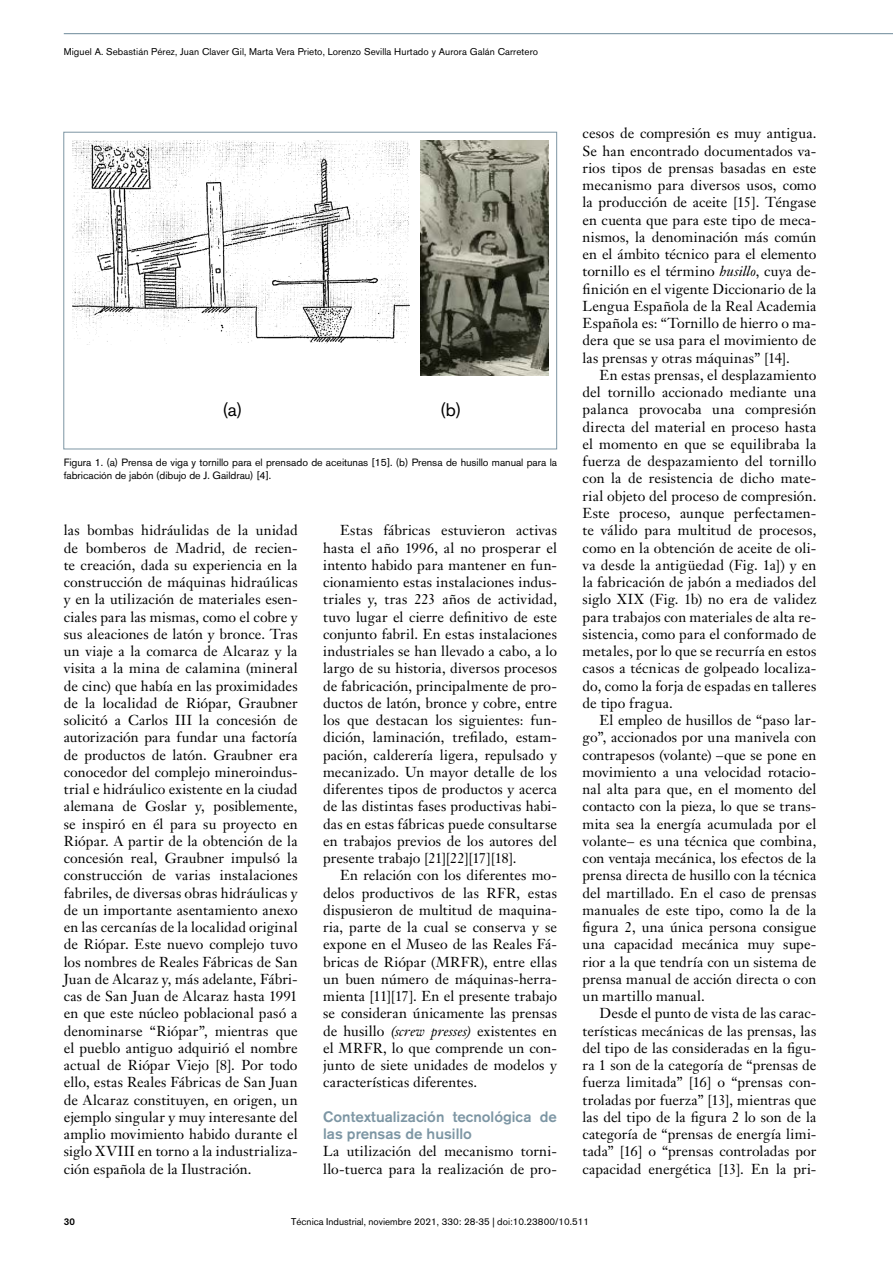
<style>
.page{position:relative;width:893px;height:1263px;background:#fff}
.page>*{position:absolute;margin:0;border:0;box-sizing:border-box;transform-origin:0 0}
.t1{font:18px "Akzidenz Grotesk BE";color:#000}
.Ladillo{font:500 15px/17.2px "Akzidenz Grotesk BE";color:#7d96a4}
._06-Text_seguido{font:14.25px/17.2px "Janson Text";letter-spacing:.01em;color:#000;text-align:justify}
._05-Text_1{font:14.25px/17.2px "Janson Text";letter-spacing:.01em;color:#000}
._07-Pie{font:10.5px/12.6px "Akzidenz Grotesk BE";letter-spacing:-.005em;color:#000}
.t2{font:9.75px "Akzidenz Grotesk BE";letter-spacing:.01em;color:#000}
.t3{font:500 9.75px "Akzidenz Grotesk BE";color:#000}
.s1{font-style:italic}
</style>
<div class="page">
<hr style="left:64px;top:33px;width:829px;height:1px;background:#7d96a4">
<img style="left:72px;top:140px;width:338px;height:205px">
<img style="left:421px;top:140px;width:127px;height:236px">
<div style="left:63px;top:132px;width:494px;height:317px;border:1px solid #7d96a4"></div>
<p class="t2" style="left:64px;top:46px;width:476px">Miguel A. Sebastián Pérez, Juan Claver Gil, Marta Vera Prieto, Lorenzo Sevilla Hurtado y Aurora Galán Carretero</p>
<p class="t1" style="left:222px;top:399px;width:22px">(a)</p>
<p class="t1" style="left:440px;top:399px;width:23px">(b)</p>
<p class="_07-Pie" style="left:64px;top:456px;width:495px">Figura 1. (a) Prensa de viga y tornillo para el prensado de aceitunas [15]. (b) Prensa de husillo manual para la fabricación de jabón (dibujo de J. Gaildrau) [4].</p>
<p class="_06-Text_seguido" style="left:64px;top:522px;width:235px">las bombas hidráulidas de la unidad de bomberos de Madrid, de recien&shy;te creación, dada su experiencia en la construcción de máquinas hidraúlicas y en la utilización de materiales esen&shy;ciales para las mismas, como el cobre y sus aleaciones de latón y bronce. Tras un viaje a la comarca de Alcaraz y la visita a la mina de calamina (mineral de cinc) que había en las proximidades de la localidad de Riópar, Graubner solicitó a Carlos III la concesión de autorización para fundar una factoría de productos de latón. Graubner era conocedor del complejo mineroindus&shy;trial e hidráulico existente en la ciudad alemana de Goslar y, posiblemente, se inspiró en él para su proyecto en Riópar. A partir de la obtención de la concesión real, Graubner impulsó la construcción de varias instalaciones fabriles, de diversas obras hidráulicas y de un importante asentamiento anexo en las cercanías de la localidad original de Riópar. Este nuevo complejo tuvo los nombres de Reales Fábricas de San Juan de Alcaraz y, más adelante, Fábri&shy;cas de San Juan de Alcaraz hasta 1991 en que este núcleo poblacional pasó a denominarse “Riópar”, mientras que el pueblo antiguo adquirió el nombre actual de Riópar Viejo [8]. Por todo ello, estas Reales Fábricas de San Juan de Alcaraz constituyen, en origen, un ejemplo singular y muy interesante del amplio movimiento habido durante el siglo XVIII en torno a la industrializa&shy;ción española de la Ilustración.</p>
<p class="_06-Text_seguido" style="left:323px;top:522px;width:235px;text-indent:17px">Estas fábricas estuvieron activas hasta el año 1996, al no prosperar el intento habido para mantener en fun&shy;cionamiento estas instalaciones indus&shy;triales y, tras 223 años de actividad, tuvo lugar el cierre definitivo de este conjunto fabril. En estas instalaciones industriales se han llevado a cabo, a lo largo de su historia, diversos procesos de fabricación, principalmente de pro&shy;ductos de latón, bronce y cobre, entre los que destacan los siguientes: fun&shy;dición, laminación, trefilado, estam&shy;pación, calderería ligera, repulsado y mecanizado. Un mayor detalle de los diferentes tipos de productos y acerca de las distintas fases productivas habi&shy;das en estas fábricas puede consultarse en trabajos previos de los autores del presente trabajo [21][22][17][18].</p>
<p class="_06-Text_seguido" style="left:323px;top:867px;width:235px;text-indent:17px">En relación con los diferentes mo&shy;delos productivos de las RFR, estas dispusieron de multitud de maquina&shy;ria, parte de la cual se conserva y se expone en el Museo de las Reales Fá&shy;bricas de Riópar (MRFR), entre ellas un buen número de máquinas-herra&shy;mienta [11][17]. En el presente trabajo se consideran únicamente las prensas de husillo <span class="s1">(screw presses)</span> existentes en el MRFR, lo que comprende un con&shy;junto de siete unidades de modelos y características diferentes.</p>
<p class="Ladillo" style="left:323px;top:1108px;width:235px">Contextualización tecnológica de las prensas de husillo</p>
<p class="_05-Text_1" style="left:323px;top:1143px;width:235px">La utilización del mecanismo torni&shy;llo-tuerca para la realización de pro-</p>
<p class="_05-Text_1" style="left:583px;top:125px;width:235px;text-align:justify">cesos de compresión es muy antigua.<br>Se han encontrado documentados va&shy;rios tipos de prensas basadas en este mecanismo para diversos usos, como la producción de aceite [15]. Téngase en cuenta que para este tipo de meca&shy;nismos, la denominación más común en el ámbito técnico para el elemento tornillo es el término <span class="s1">husillo</span>, cuya de&shy;finición en el vigente Diccionario de la Lengua Española de la Real Academia Española es: “Tornillo de hierro o ma&shy;dera que se usa para el movimiento de las prensas y otras máquinas” [14].</p>
<p class="_06-Text_seguido" style="left:583px;top:366px;width:235px;text-indent:17px">En estas prensas, el desplazamiento del tornillo accionado mediante una palanca provocaba una compresión directa del material en proceso hasta el momento en que se equilibraba la fuerza de despazamiento del tornillo con la de resistencia de dicho mate&shy;rial objeto del proceso de compresión.<br>Este proceso, aunque perfectamen&shy;te válido para multitud de procesos, como en la obtención de aceite de oli&shy;va desde la antigüedad (Fig. 1a]) y en la fabricación de jabón a mediados del siglo XIX (Fig. 1b) no era de validez para trabajos con materiales de alta re&shy;sistencia, como para el conformado de metales, por lo que se recurría en estos casos a técnicas de golpeado localiza&shy;do, como la forja de espadas en talleres de tipo fragua.</p>
<p class="_06-Text_seguido" style="left:583px;top:711px;width:235px;text-indent:17px">El empleo de husillos de “paso lar&shy;go”, accionados por una manivela con contrapesos (volante) –que se pone en movimiento a una velocidad rotacio&shy;nal alta para que, en el momento del contacto con la pieza, lo que se trans&shy;mita sea la energía acumulada por el volante– es una técnica que combina, con ventaja mecánica, los efectos de la prensa directa de husillo con la técnica del martillado. En el caso de prensas manuales de este tipo, como la de la figura 2, una única persona consigue una capacidad mecánica muy supe&shy;rior a la que tendría con un sistema de prensa manual de acción directa o con un martillo manual.</p>
<p class="_06-Text_seguido" style="left:583px;top:1005px;width:235px;text-indent:17px">Desde el punto de vista de las carac&shy;terísticas mecánicas de las prensas, las del tipo de las consideradas en la figu&shy;ra 1 son de la categoría de “prensas de fuerza limitada” [16] o “prensas con&shy;troladas por fuerza” [13], mientras que las del tipo de la figura 2 lo son de la categoría de “prensas de energía limi&shy;tada” [16] o “prensas controladas por capacidad energética [13]. En la pri-</p>
<p class="t3" style="left:64px;top:1216px;width:13px">30</p>
<p class="t2" style="left:291px;top:1216px;width:299px">Técnica Industrial, noviembre 2021, 330: 28-35 | doi:10.23800/10.511</p>
</div>
